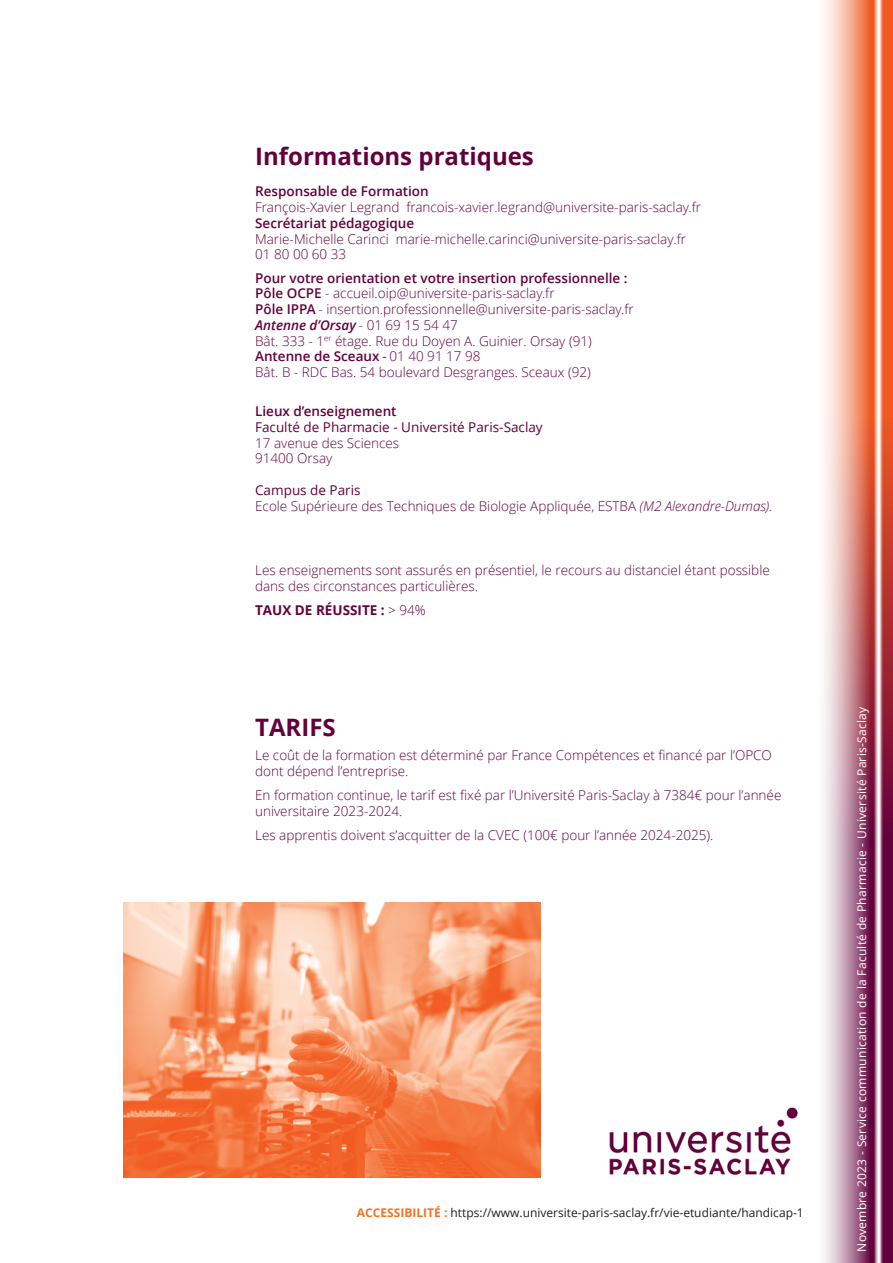
<style>
.page{position:relative;width:893px;height:1263px;background:#fff}
.page>*{position:absolute;margin:0;border:0;box-sizing:border-box;transform-origin:0 0}
.infos_inter{font:700 24px "Open Sans";color:#63003c}
.infos_texte{font:700 24px "Open Sans";color:#63003c}
.infos_texte-2{font:300 13.5px/15.8px "Open Sans";color:#63003c}
.infos_texte-3{font:600 13.5px "Open Sans";color:#63003c}
.infos_texte-4{font:13.5px "Open Sans";color:#63003c}
.infos_texte-5{font:italic 600 13.5px "Open Sans";color:#63003c}
.infos_texte-6{font:700 13.5px "Open Sans";color:#63003c}
.t1{font:12px "Open Sans";letter-spacing:.025em;color:#fff}
.t2{font:12px "Open Sans";color:#231f20}
.s1{font-weight:600}
.s2{font-weight:300;font-style:normal}
.s3{font-family:"Myriad Pro";font-weight:400}
.s4{font-weight:300}
.s5{font-style:italic}
.s6{font-weight:700;color:#f47321}
</style>
<div class="page">
<svg style="left:824px;top:0;width:69px;height:1263px;background:#d08e8f"></svg>
<img style="left:123px;top:902px;width:417px;height:276px">
<img style="left:609px;top:1107px;width:189px;height:68px">
<p class="infos_inter" style="left:255px;top:139px;width:280px">Informations pratiques</p>
<p class="infos_texte-3" style="left:255px;top:182px;width:175px">Responsable de Formation</p>
<p class="infos_texte-2" style="left:255px;top:199px;width:447px">François-Xavier Legrand francois-xavier.legrand@universite-paris-saclay.fr</p>
<p class="infos_texte-3" style="left:255px;top:214px;width:161px">Secrétariat pédagogique</p>
<p class="infos_texte-2" style="left:255px;top:230px;width:432px">Marie-Michelle Carinci marie-michelle.carinci@universite-paris-saclay.fr</p>
<p class="infos_texte-2" style="left:255px;top:246px;width:93px">01 80 00 60 33</p>
<p class="infos_texte-3" style="left:255px;top:268px;width:374px">Pour votre orientation et votre insertion professionnelle :</p>
<p class="infos_texte-2" style="left:255px;top:285px;width:301px"><span class="s1">Pôle OCPE</span> - accueil.oip@universite-paris-saclay.fr</p>
<p class="infos_texte-2" style="left:255px;top:301px;width:380px"><span class="s1">Pôle IPPA</span> - insertion.professionnelle@universite-paris-saclay.fr</p>
<p class="infos_texte-5" style="left:255px;top:316px;width:204px">Antenne d’Orsay <span class="s2">- 01 69 15 54 47</span></p>
<p class="infos_texte-2" style="left:255px;top:332px;width:338px">Bât. 333 - 1<sup>er</sup> étage. Rue du Doyen A. Guinier. Orsay (91)</p>
<p class="infos_texte-3" style="left:255px;top:347px;width:227px">Antenne de Sceaux <span class="s3">-</span> <span class="s4">01 40 91 17 98</span></p>
<p class="infos_texte-2" style="left:255px;top:364px;width:337px">Bât. B - RDC Bas. 54 boulevard Desgranges. Sceaux (92)</p>
<p class="infos_texte-3" style="left:255px;top:402px;width:143px">Lieux d’enseignement</p>
<p class="infos_texte-4" style="left:255px;top:418px;width:289px">Faculté de Pharmacie - Université Paris-Saclay</p>
<p class="infos_texte-2" style="left:255px;top:434px;width:146px">17 avenue des Sciences</p>
<p class="infos_texte-2" style="left:255px;top:450px;width:79px">91400 Orsay</p>
<p class="infos_texte-4" style="left:255px;top:481px;width:107px">Campus de Paris</p>
<p class="infos_texte-2" style="left:255px;top:497px;width:519px">Ecole Supérieure des Techniques de Biologie Appliquée, ESTBA <span class="s5">(M2 Alexandre-Dumas).</span></p>
<p class="infos_texte-2" style="left:255px;top:562px;width:516px">Les enseignements sont assurés en présentiel, le recours au distanciel étant possible dans des circonstances particulières.</p>
<p class="infos_texte-6" style="left:255px;top:600px;width:172px">TAUX DE RÉUSSITE : <span class="s4">&gt; 94%</span></p>
<p class="infos_texte" style="left:255px;top:710px;width:82px">TARIFS</p>
<p class="infos_texte-2" style="left:255px;top:747px;width:518px">Le coût de la formation est déterminé par France Compétences et financé par l’OPCO dont dépend l’entreprise.</p>
<p class="infos_texte-2" style="left:255px;top:787px;width:528px">En formation continue, le tarif est fixé par l’Université Paris-Saclay à 7384€ pour l’année universitaire 2023-2024.</p>
<p class="infos_texte-2" style="left:255px;top:827px;width:460px">Les apprentis doivent s’acquitter de la CVEC (100€ pour l’année 2024-2025).</p>
<p class="t2" style="left:357px;top:1204px;width:448px"><span class="s6">ACCESSIBILITÉ :</span> https://www.universite-paris-saclay.fr/vie-etudiante/handicap-1</p>
<p class="t1" style="left:853px;top:1251px;width:547px;rotate:-90deg">Novembre 2023 - Service communication de la Faculté de Pharmacie - Université Paris-Saclay</p>
</div>
